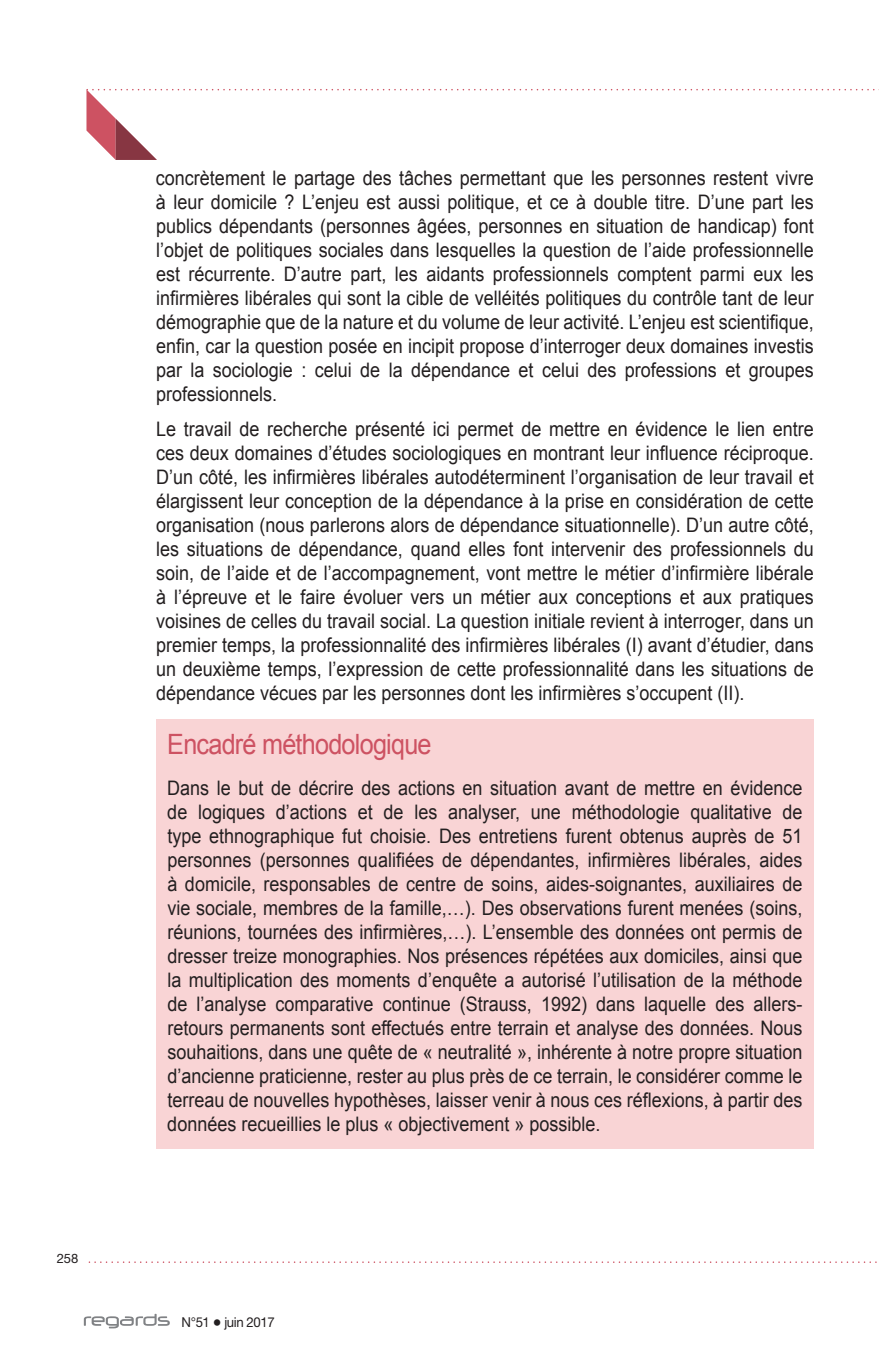
<style>
.page{position:relative;width:879px;height:1361px;background:#fff}
.page>*{position:absolute;margin:0;border:0;box-sizing:border-box;transform-origin:0 0}
.t1{font:28px "Arial";letter-spacing:-.03em;color:#cd5262;scale:.9 1}
.t2{font:20px/24px "Arial";color:#231f20;text-align:justify;scale:.9 1}
.t3{font:13.6px "Helvetica Neue";letter-spacing:-.03em;color:#231f20}
.t4{font:13px "Helvetica Neue";color:#231f20}
.s1{font-size:18.2px}
</style>
<div class="page">
<svg style="left:84px;top:1313px;width:86px;height:15px"></svg>
<svg style="left:89px;top:1261px;width:787px;height:2px"></svg>
<svg style="left:86px;top:89px;width:793px;height:71px"></svg>
<div style="left:156px;top:719px;width:658px;height:429px;background:#f9d4d5"></div>
<p class="t4" style="left:57px;top:1251px;width:23px">258</p>
<p class="t2" style="left:156px;top:166px;width:732px">concrètement le partage des tâches permettant que les personnes restent vivre à leur domicile ? L’enjeu est aussi politique, et ce à double titre. D’une part les publics dépendants (personnes âgées, personnes en situation de handicap) font l’objet de politiques sociales dans lesquelles la question de l’aide professionnelle est récurrente. D’autre part, les aidants professionnels comptent parmi eux les infirmières libérales qui sont la cible de velléités politiques du contrôle tant de leur démographie que de la nature et du volume de leur activité. L’enjeu est scientifique, enfin, car la question posée en incipit propose d’interroger deux domaines investis par la sociologie : celui de la dépendance et celui des professions et groupes professionnels.</p>
<p class="t2" style="left:156px;top:417px;width:732px">Le travail de recherche présenté ici permet de mettre en évidence le lien entre ces deux domaines d’études sociologiques en montrant leur influence réciproque.<br>D’un côté, les infirmières libérales autodéterminent l’organisation de leur travail et élargissent leur conception de la dépendance à la prise en considération de cette organisation (nous parlerons alors de dépendance situationnelle). D’un autre côté, les situations de dépendance, quand elles font intervenir des professionnels du soin, de l’aide et de l’accompagnement, vont mettre le métier d’infirmière libérale à l’épreuve et le faire évoluer vers un métier aux conceptions et aux pratiques voisines de celles du travail social. La question initiale revient à interroger, dans un premier temps, la professionnalité des infirmières libérales (I) avant d’étudier, dans un deuxième temps, l’expression de cette professionnalité dans les situations de dépendance vécues par les personnes dont les infirmières s’occupent (II).</p>
<h1 class="t1" style="left:167px;top:726px;width:295px">Encadré méthodologique</h1>
<p class="t2" style="left:167px;top:776px;width:707px">Dans le but de décrire des actions en situation avant de mettre en évidence de logiques d’actions et de les analyser, une méthodologie qualitative de type ethnographique fut choisie. Des entretiens furent obtenus auprès de 51 personnes (personnes qualifiées de dépendantes, infirmières libérales, aides à domicile, responsables de centre de soins, aides-soignantes, auxiliaires de vie sociale, membres de la famille,…). Des observations furent menées (soins, réunions, tournées des infirmières,…). L’ensemble des données ont permis de dresser treize monographies. Nos présences répétées aux domiciles, ainsi que la multiplication des moments d’enquête a autorisé l’utilisation de la méthode de l’analyse comparative continue (Strauss, 1992) dans laquelle des allers&shy;retours permanents sont effectués entre terrain et analyse des données. Nous souhaitions, dans une quête de « neutralité », inhérente à notre propre situation d’ancienne praticienne, rester au plus près de ce terrain, le considérer comme le terreau de nouvelles hypothèses, laisser venir à nous ces réflexions, à partir des données recueillies le plus « objectivement » possible.</p>
<p class="t3" style="left:182px;top:1314px;width:95px">N°51 <span class="s1">•</span> juin 2017</p>
</div>
